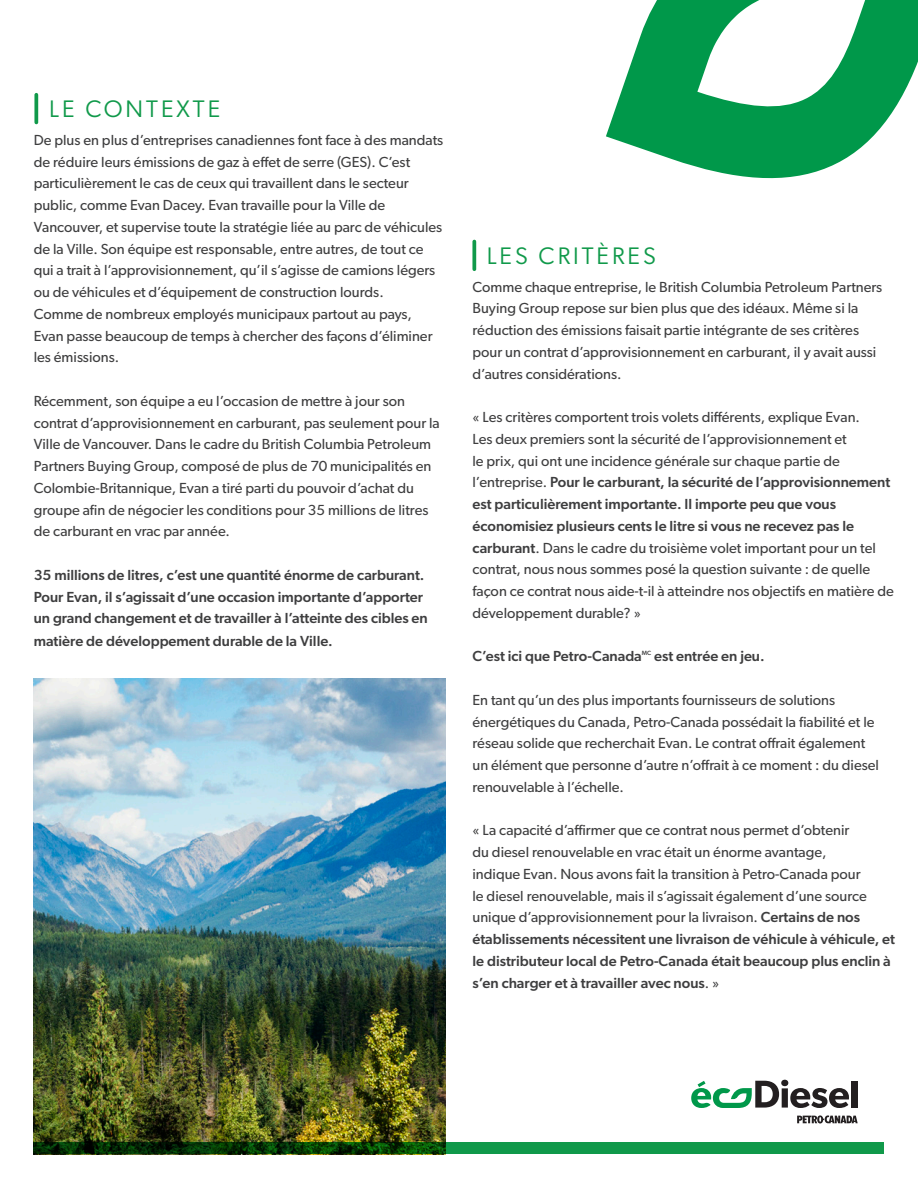
<style>
.page{position:relative;width:918px;height:1188px;background:#fff}
.page>*{position:absolute;margin:0;border:0;box-sizing:border-box;transform-origin:0 0}
.t1{font:24px "Gibson";letter-spacing:.125em;color:#10994a}
.t2{font:14.7px/21.8px "Gibson";color:#3e3e3f}
.t3{font:500 14.7px/22px "Gibson";color:#3e3e3f}
.t4{font:500 6.15px "Gibson";color:#3e3e3f}
.s1{font-weight:500}
</style>
<div class="page">
<img style="left:34px;top:678px;width:412px;height:465px">
<svg style="left:606px;top:0;width:312px;height:179px;fill:#00984a"></svg>
<svg style="left:34px;top:1143px;width:850px;height:11px;fill:#10994a"></svg>
<svg style="left:34px;top:95px;width:4px;height:27px"></svg>
<svg style="left:472px;top:242px;width:4px;height:27px"></svg>
<svg style="left:797px;top:1115px;width:61px;height:8px"></svg>
<svg style="left:691px;top:1080px;width:158px;height:28px"></svg>
<div style="left:851px;top:1081px;width:7px;height:27px;background:#231f20"></div>
<p class="t1" style="left:49px;top:94px;width:172px">LE CONTEXTE</p>
<p class="t2" style="left:34px;top:129px;width:411px">De plus en plus d’entreprises canadiennes font face à des mandats de réduire leurs émissions de gaz à effet de serre (GES). C’est particulièrement le cas de ceux qui travaillent dans le secteur public, comme Evan Dacey. Evan travaille pour la Ville de Vancouver, et supervise toute la stratégie liée au parc de véhicules de la Ville. Son équipe est responsable, entre autres, de tout ce qui a trait à l’approvisionnement, qu’il s’agisse de camions légers ou de véhicules et d’équipement de construction lourds.<br>Comme de nombreux employés municipaux partout au pays, Evan passe beaucoup de temps à chercher des façons d’éliminer les émissions.</p>
<p class="t2" style="left:34px;top:390px;width:408px">Récemment, son équipe a eu l’occasion de mettre à jour son contrat d’approvisionnement en carburant, pas seulement pour la Ville de Vancouver. Dans le cadre du British Columbia Petroleum Partners Buying Group, composé de plus de 70 municipalités en Colombie-Britannique, Evan a tiré parti du pouvoir d’achat du groupe afin de négocier les conditions pour 35 millions de litres de carburant en vrac par année.</p>
<p class="t3" style="left:34px;top:563px;width:396px">35 millions de litres, c’est une quantité énorme de carburant.<br>Pour Evan, il s’agissait d’une occasion importante d’apporter un grand changement et de travailler à l’atteinte des cibles en matière de développement durable de la Ville.</p>
<p class="t1" style="left:487px;top:241px;width:170px">LES CRITÈRES</p>
<p class="t2" style="left:472px;top:276px;width:411px">Comme chaque entreprise, le British Columbia Petroleum Partners Buying Group repose sur bien plus que des idéaux. Même si la réduction des émissions faisait partie intégrante de ses critères pour un contrat d’approvisionnement en carburant, il y avait aussi d’autres considérations.</p>
<p class="t2" style="left:472px;top:406px;width:423px">« Les critères comportent trois volets différents, explique Evan.<br>Les deux premiers sont la sécurité de l’approvisionnement et<br>le prix, qui ont une incidence générale sur chaque partie de l’entreprise. <span class="s1">Pour le carburant, la sécurité de l’approvisionnement est particulièrement importante. Il importe peu que vous économisiez plusieurs cents le litre si vous ne recevez pas le carburant</span>. Dans le cadre du troisième volet important pour un tel contrat, nous nous sommes posé la question suivante : de quelle façon ce contrat nous aide-t-il à atteindre nos objectifs en matière de développement durable? »</p>
<p class="t3" style="left:472px;top:645px;width:171px">C’est ici que Petro-Canada</p>
<p class="t4" style="left:642px;top:649px;width:11px">MC</p>
<p class="t3" style="left:654px;top:645px;width:112px">est entrée en jeu.</p>
<p class="t2" style="left:472px;top:689px;width:408px">En tant qu’un des plus importants fournisseurs de solutions énergétiques du Canada, Petro-Canada possédait la fiabilité et le réseau solide que recherchait Evan. Le contrat offrait également un élément que personne d’autre n’offrait à ce moment : du diesel renouvelable à l’échelle.</p>
<p class="t2" style="left:472px;top:819px;width:424px">« La capacité d’affirmer que ce contrat nous permet d’obtenir<br>du diesel renouvelable en vrac était un énorme avantage,<br>indique Evan. Nous avons fait la transition à Petro-Canada pour<br>le diesel renouvelable, mais il s’agissait également d’une source unique d’approvisionnement pour la livraison. <span class="s1">Certains de nos établissements nécessitent une livraison de véhicule à véhicule, et le distributeur local de Petro-Canada était beaucoup plus enclin à s’en charger et à travailler avec nous</span>. »</p>
</div>
